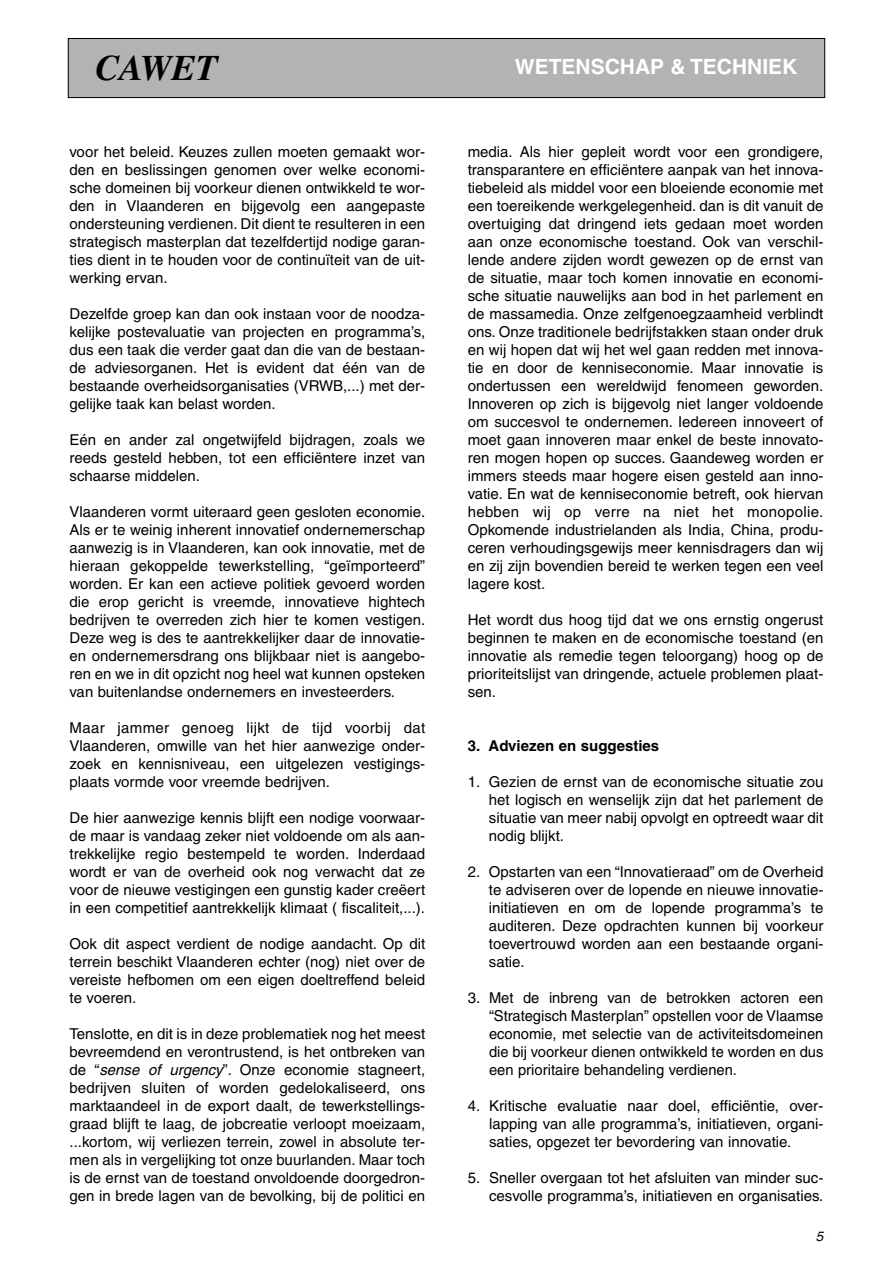
<style>
.page{position:relative;width:893px;height:1263px;background:#fff}
.page>*{position:absolute;margin:0;border:0;box-sizing:border-box;transform-origin:0 0}
.t1{font:italic 700 36px "Times";color:#000}
.t2{font:700 21px "Helvetica";color:#fff}
.t3{font:15px/18px "Helvetica";color:#000;text-align:justify}
.t4{font:700 15px "Helvetica";color:#000}
.t5{font:italic 13.5px "Helvetica";color:#000}
.s1{font-style:italic}
</style>
<div class="page">
<div style="left:68px;top:38px;width:757px;height:60px;background:#b3b3b3"></div>
<div style="left:68px;top:38px;width:757px;height:60px;border:1px solid #000"></div>
<h1 class="t1" style="left:95px;top:55px;width:124px">CAWET</h1>
<h2 class="t2" style="left:515px;top:59px;width:284px">WETENSCHAP &amp; TECHNIEK</h2>
<p class="t3" style="left:70px;top:144px;width:357px">voor het beleid. Keuzes zullen moeten gemaakt wor&shy;den en beslissingen genomen over welke economi&shy;sche domeinen bij voorkeur dienen ontwikkeld te wor&shy;den in Vlaanderen en bijgevolg een aangepaste ondersteuning verdienen. Dit dient te resulteren in een strategisch masterplan dat tezelfdertijd nodige garan&shy;ties dient in te houden voor de continuïteit van de uit&shy;werking ervan.</p>
<p class="t3" style="left:70px;top:306px;width:357px">Dezelfde groep kan dan ook instaan voor de noodza&shy;kelijke postevaluatie van projecten en programma’s, dus een taak die verder gaat dan die van de bestaan&shy;de adviesorganen. Het is evident dat één van de bestaande overheidsorganisaties (VRWB,...) met der&shy;gelijke taak kan belast worden.</p>
<p class="t3" style="left:70px;top:432px;width:357px">Eén en ander zal ongetwijfeld bijdragen, zoals we reeds gesteld hebben, tot een efficiëntere inzet van schaarse middelen.</p>
<p class="t3" style="left:70px;top:504px;width:357px">Vlaanderen vormt uiteraard geen gesloten economie.<br>Als er te weinig inherent innovatief ondernemerschap aanwezig is in Vlaanderen, kan ook innovatie, met de hieraan gekoppelde tewerkstelling, “geïmporteerd” worden. Er kan een actieve politiek gevoerd worden die erop gericht is vreemde, innovatieve hightech bedrijven te overreden zich hier te komen vestigen.<br>Deze weg is des te aantrekkelijker daar de innovatie&shy;en ondernemersdrang ons blijkbaar niet is aangebo&shy;ren en we in dit opzicht nog heel wat kunnen opsteken van buitenlandse ondernemers en investeerders.</p>
<p class="t3" style="left:70px;top:720px;width:357px">Maar jammer genoeg lijkt de tijd voorbij dat Vlaanderen, omwille van het hier aanwezige onder&shy;zoek en kennisniveau, een uitgelezen vestigings&shy;plaats vormde voor vreemde bedrijven.</p>
<p class="t3" style="left:70px;top:810px;width:357px">De hier aanwezige kennis blijft een nodige voorwaar&shy;de maar is vandaag zeker niet voldoende om als aan&shy;trekkelijke regio bestempeld te worden. Inderdaad wordt er van de overheid ook nog verwacht dat ze voor de nieuwe vestigingen een gunstig kader creëert in een competitief aantrekkelijk klimaat ( fiscaliteit,...).</p>
<p class="t3" style="left:70px;top:936px;width:357px">Ook dit aspect verdient de nodige aandacht. Op dit terrein beschikt Vlaanderen echter (nog) niet over de vereiste hefbomen om een eigen doeltreffend beleid te voeren.</p>
<p class="t3" style="left:69px;top:1026px;width:357px">Tenslotte, en dit is in deze problematiek nog het meest bevreemdend en verontrustend, is het ontbreken van de “<span class="s1">sense of urgency</span>”. Onze economie stagneert, bedrijven sluiten of worden gedelokaliseerd, ons marktaandeel in de export daalt, de tewerkstellings&shy;graad blijft te laag, de jobcreatie verloopt moeizaam, ...kortom, wij verliezen terrein, zowel in absolute ter&shy;men als in vergelijking tot onze buurlanden. Maar toch is de ernst van de toestand onvoldoende doorgedron&shy;gen in brede lagen van de bevolking, bij de politici en</p>
<p class="t3" style="left:468px;top:144px;width:357px">media. Als hier gepleit wordt voor een grondigere, transparantere en efficiëntere aanpak van het innova&shy;tiebeleid als middel voor een bloeiende economie met een toereikende werkgelegenheid. dan is dit vanuit de overtuiging dat dringend iets gedaan moet worden aan onze economische toestand. Ook van verschil&shy;lende andere zijden wordt gewezen op de ernst van de situatie, maar toch komen innovatie en economi&shy;sche situatie nauwelijks aan bod in het parlement en de massamedia. Onze zelfgenoegzaamheid verblindt ons. Onze traditionele bedrijfstakken staan onder druk en wij hopen dat wij het wel gaan redden met innova&shy;tie en door de kenniseconomie. Maar innovatie is ondertussen een wereldwijd fenomeen geworden.<br>Innoveren op zich is bijgevolg niet langer voldoende om succesvol te ondernemen. Iedereen innoveert of moet gaan innoveren maar enkel de beste innovato&shy;ren mogen hopen op succes. Gaandeweg worden er immers steeds maar hogere eisen gesteld aan inno&shy;vatie. En wat de kenniseconomie betreft, ook hiervan hebben wij op verre na niet het monopolie.<br>Opkomende industrielanden als India, China, produ&shy;ceren verhoudingsgewijs meer kennisdragers dan wij en zij zijn bovendien bereid te werken tegen een veel lagere kost.</p>
<p class="t3" style="left:468px;top:612px;width:357px">Het wordt dus hoog tijd dat we ons ernstig ongerust beginnen te maken en de economische toestand (en innovatie als remedie tegen teloorgang) hoog op de prioriteitslijst van dringende, actuele problemen plaat&shy;sen.</p>
<p class="t4" style="left:468px;top:740px;width:193px">3. Adviezen en suggesties</p>
<p class="t3" style="left:489px;top:774px;width:336px;text-indent:-21px">1. Gezien de ernst van de economische situatie zou het logisch en wenselijk zijn dat het parlement de situatie van meer nabij opvolgt en optreedt waar dit nodig blijkt.</p>
<p class="t3" style="left:489px;top:864px;width:336px;text-indent:-21px">2. Opstarten van een “Innovatieraad” om de Overheid te adviseren over de lopende en nieuwe innovatie&shy;initiatieven en om de lopende programma’s te auditeren. Deze opdrachten kunnen bij voorkeur toevertrouwd worden aan een bestaande organi&shy;satie.</p>
<p class="t3" style="left:489px;top:990px;width:336px;text-indent:-21px">3. Met de inbreng van de betrokken actoren een “Strategisch Masterplan” opstellen voor de Vlaamse economie, met selectie van de activiteitsdomeinen die bij voorkeur dienen ontwikkeld te worden en dus een prioritaire behandeling verdienen.</p>
<p class="t3" style="left:489px;top:1098px;width:336px;text-indent:-21px">4. Kritische evaluatie naar doel, efficiëntie, over&shy;lapping van alle programma’s, initiatieven, organi&shy;saties, opgezet ter bevordering van innovatie.</p>
<p class="t3" style="left:468px;top:1170px;width:357px;text-align:right">5. Sneller overgaan tot het afsluiten van minder suc&shy;cesvolle programma’s, initiatieven en organisaties.</p>
<p class="t5" style="left:816px;top:1231px;width:9px">5</p>
</div>
